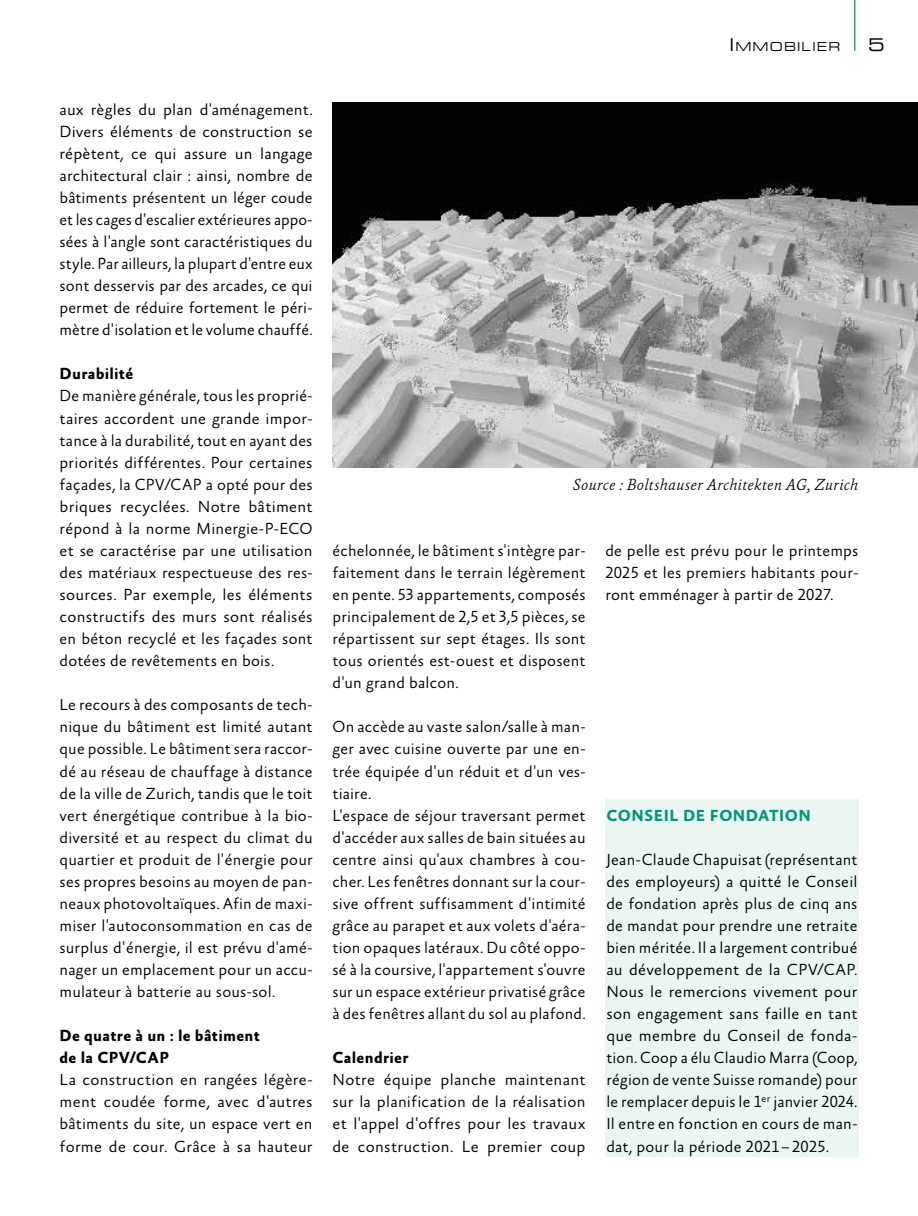
<style>
.page{position:relative;width:918px;height:1216px;background:#fff}
.page>*{position:absolute;margin:0;border:0;box-sizing:border-box;transform-origin:0 0}
.t1{font:expanded 17.5px "Square 721 BT";color:#000}
.t2{font:300 16.28px/22.1px "Absara Sans TF";letter-spacing:.015em;color:#000;text-align:justify}
.t3{font:700 16.28px/22.1px "Absara Sans TF";letter-spacing:.015em;color:#000}
.t4{font:italic 300 16.28px "Absara TF";letter-spacing:-.005em;color:#000}
.t5{font:700 16.28px "Absara Sans TF";letter-spacing:.03em;color:#009778}
.t6{font:expanded 12.25px "Square 721 BT";letter-spacing:.095em;color:#000}
.s1{font-size:17.5px}
</style>
<div class="page">
<hr style="left:854px;top:0;width:1px;height:51px;background:#009778">
<img style="left:332px;top:103px;width:586px;height:364px">
<div style="left:605px;top:798px;width:253px;height:358px;background:#ebf5f2"></div>
<p class="t6" style="left:729px;top:39px;width:112px"><span class="s1">I</span> MMOBILIER</p>
<p class="t1" style="left:868px;top:34px;width:18px">5</p>
<p class="t2" style="left:60px;top:99px;width:255px">aux règles du plan d'aménagement.<br>Divers éléments de construction se répètent, ce qui assure un langage architectural clair : ainsi, nombre de bâtiments présentent un léger coude et les cages d'escalier extérieures appo&shy;sées à l'angle sont caractéristiques du style. Par ailleurs, la plupart d'entre eux sont desservis par des arcades, ce qui permet de réduire fortement le péri&shy;mètre d'isolation et le volume chauffé.</p>
<p class="t3" style="left:60px;top:364px;width:75px">Durabilité</p>
<p class="t2" style="left:60px;top:386px;width:255px">De manière générale, tous les proprié&shy;taires accordent une grande impor&shy;tance à la durabilité, tout en ayant des priorités différentes. Pour certaines façades, la CPV/CAP a opté pour des briques recyclées. Notre bâtiment répond à la norme Minergie-P-ECO et se caractérise par une utilisation des matériaux respectueuse des res&shy;sources. Par exemple, les éléments constructifs des murs sont réalisés en béton recyclé et les façades sont dotées de revêtements en bois.</p>
<p class="t2" style="left:60px;top:694px;width:255px">Le recours à des composants de tech&shy;nique du bâtiment est limité autant que possible. Le bâtiment sera raccor&shy;dé au réseau de chauffage à distance de la ville de Zurich, tandis que le toit vert énergétique contribue à la bio&shy;diversité et au respect du climat du quartier et produit de l'énergie pour ses propres besoins au moyen de pan&shy;neaux photovoltaïques. Afin de maxi&shy;miser l'autoconsommation en cas de surplus d'énergie, il est prévu d'amé&shy;nager un emplacement pour un accu&shy;mulateur à batterie au sous-sol.</p>
<p class="t3" style="left:60px;top:1025px;width:202px">De quatre à un : le bâtiment de la CPV/CAP</p>
<p class="t2" style="left:60px;top:1069px;width:254px">La construction en rangées légère&shy;ment coudée forme, avec d'autres bâtiments du site, un espace vert en forme de cour. Grâce à sa hauteur</p>
<p class="t4" style="left:573px;top:475px;width:287px">Source : Boltshauser Architekten AG, Zurich</p>
<p class="t2" style="left:332px;top:540px;width:255px">échelonnée, le bâtiment s'intègre par&shy;faitement dans le terrain légèrement en pente. 53 appartements, composés principalement de 2,5 et 3,5 pièces, se répartissent sur sept étages. Ils sont tous orientés est-ouest et disposent d'un grand balcon.</p>
<p class="t2" style="left:332px;top:716px;width:255px;text-align:left">On accède au vaste salon/salle à man&shy;ger avec cuisine ouverte par une en&shy;trée équipée d'un réduit et d'un ves&shy;tiaire.<br>L'espace de séjour traversant permet d'accéder aux salles de bain situées au centre ainsi qu'aux chambres à cou&shy;cher. Les fenêtres donnant sur la cour&shy;sive offrent suffisamment d'intimité grâce au parapet et aux volets d'aéra&shy;tion opaques latéraux. Du côté oppo&shy;sé à la coursive, l'appartement s'ouvre sur un espace extérieur privatisé grâce à des fenêtres allant du sol au plafond.</p>
<p class="t3" style="left:332px;top:1047px;width:78px">Calendrier</p>
<p class="t2" style="left:332px;top:1069px;width:255px">Notre équipe planche maintenant sur la planification de la réalisation et l'appel d'offres pour les travaux de construction. Le premier coup</p>
<p class="t2" style="left:605px;top:540px;width:255px">de pelle est prévu pour le printemps 2025 et les premiers habitants pour&shy;ront emménager à partir de 2027.</p>
<p class="t5" style="left:606px;top:806px;width:206px">CONSEIL DE FONDATION</p>
<p class="t2" style="left:606px;top:849px;width:253px">Jean-Claude Chapuisat (représentant des employeurs) a quitté le Conseil de fondation après plus de cinq ans de mandat pour prendre une retraite bien méritée. Il a largement contribué au développement de la CPV/CAP.<br>Nous le remercions vivement pour son engagement sans faille en tant que membre du Conseil de fonda&shy;tion. Coop a élu Claudio Marra (Coop, région de vente Suisse romande) pour le remplacer depuis le 1<sup>er</sup> janvier 2024.<br>Il entre en fonction en cours de man&shy;dat, pour la période 2021 – 2025.</p>
</div>
